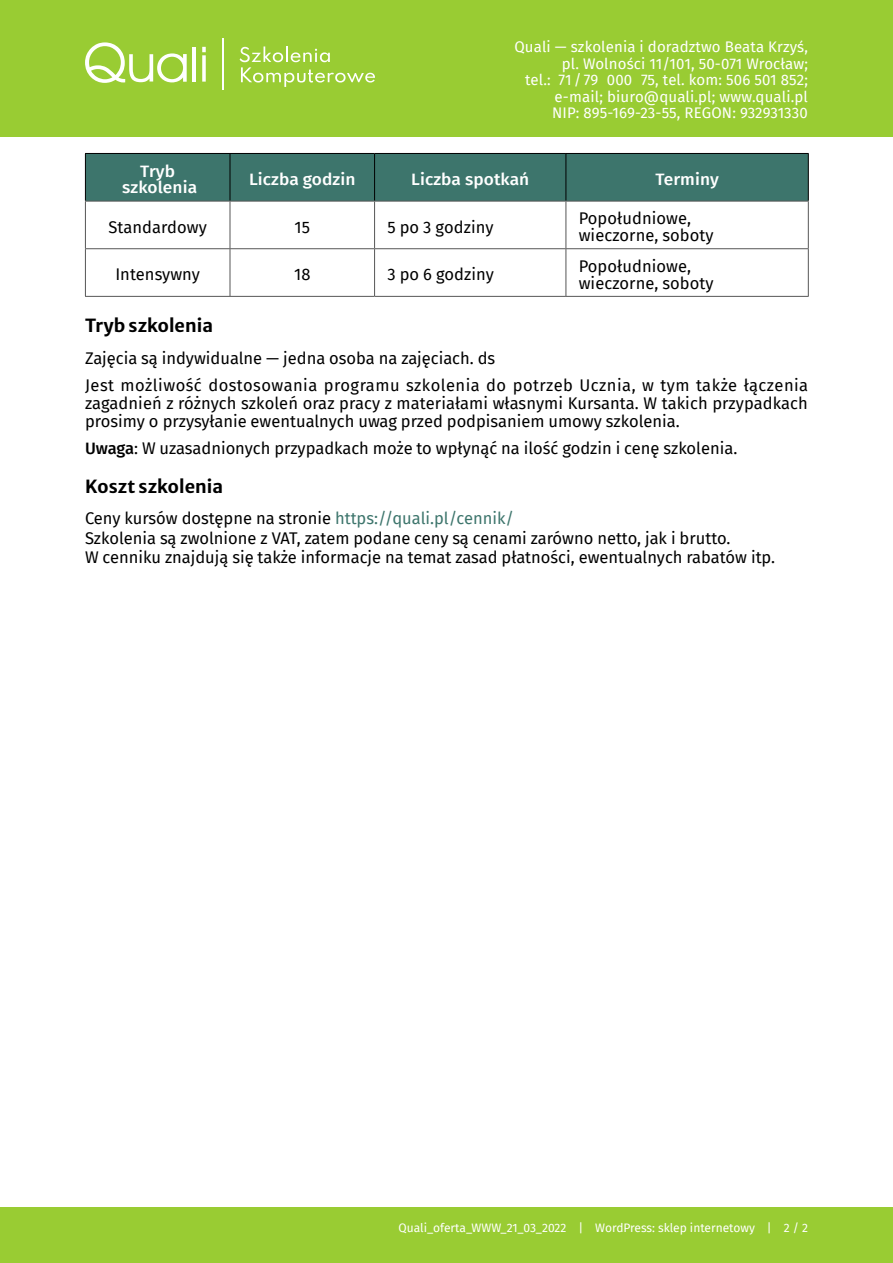
<style>
.page{position:relative;width:893px;height:1263px;background:#fff}
.page>*{position:absolute;margin:0;border:0;box-sizing:border-box;transform-origin:0 0}
.naglowek_opis_szkole{font:18px "Merriweather Sans";letter-spacing:.005em;color:#000}
.txt_inline{font:16.5px/18px "Fira Sans";color:#000;text-align:justify}
.txt_inline_parametry{font:16.5px "Fira Sans";color:#000}
.tabela_txt_do_lewej{font:16.5px/16.5px "Fira Sans";letter-spacing:.005em;color:#000}
.tabela_naglowek{font:500 16.5px/16.5px "Fira Sans";letter-spacing:.005em;color:#fff;text-align:center;scale:1.05 1}
.tabela_txt_wysrodkow{font:16.5px "Fira Sans";letter-spacing:.005em;color:#000}
.t1{font:15px/16.5px "Fira Sans";letter-spacing:.01em;color:#fff;text-align:right}
.t2{font:12px "Fira Sans";color:#fff}
.s1{font-weight:500}
.s2{color:#3d756c}
</style>
<div class="page">
<div style="left:0;top:0;width:893px;height:137px;background:#9c3"></div>
<div style="left:0;top:1208px;width:893px;height:55px;background:#9c3"></div>
<div style="left:86px;top:154px;width:722px;height:47px;background:#3d756c"></div>
<hr style="left:230px;top:154px;width:1px;height:47px;background:#000">
<hr style="left:374px;top:154px;width:1px;height:47px;background:#000">
<hr style="left:85px;top:153px;width:145px;height:1px;background:#000">
<hr style="left:85px;top:154px;width:1px;height:47px;background:#000">
<hr style="left:230px;top:153px;width:145px;height:1px;background:#000">
<hr style="left:375px;top:153px;width:191px;height:1px;background:#000">
<hr style="left:566px;top:153px;width:243px;height:1px;background:#000">
<hr style="left:566px;top:154px;width:1px;height:47px;background:#000">
<hr style="left:808px;top:154px;width:1px;height:47px;background:#000">
<hr style="left:85px;top:201px;width:145px;height:1px;background:#565656">
<hr style="left:85px;top:201px;width:1px;height:47px;background:#565656">
<hr style="left:230px;top:201px;width:145px;height:1px;background:#565656">
<hr style="left:375px;top:201px;width:191px;height:1px;background:#565656">
<hr style="left:566px;top:201px;width:243px;height:1px;background:#565656">
<hr style="left:808px;top:201px;width:1px;height:47px;background:#565656">
<hr style="left:85px;top:248px;width:145px;height:1px;background:#565656">
<hr style="left:85px;top:249px;width:1px;height:47px;background:#565656">
<hr style="left:230px;top:248px;width:145px;height:1px;background:#565656">
<hr style="left:375px;top:248px;width:191px;height:1px;background:#565656">
<hr style="left:566px;top:248px;width:243px;height:1px;background:#565656">
<hr style="left:808px;top:249px;width:1px;height:47px;background:#565656">
<hr style="left:230px;top:201px;width:1px;height:47px;background:#565656">
<hr style="left:230px;top:249px;width:1px;height:47px;background:#565656">
<hr style="left:374px;top:201px;width:1px;height:47px;background:#565656">
<hr style="left:374px;top:249px;width:1px;height:47px;background:#565656">
<hr style="left:566px;top:201px;width:1px;height:47px;background:#565656">
<hr style="left:566px;top:249px;width:1px;height:47px;background:#565656">
<hr style="left:85px;top:296px;width:145px;height:1px;background:#565656">
<hr style="left:230px;top:296px;width:145px;height:1px;background:#565656">
<hr style="left:375px;top:296px;width:191px;height:1px;background:#565656">
<hr style="left:566px;top:296px;width:243px;height:1px;background:#565656">
<svg style="left:240px;top:46px;width:135px;height:41px"></svg>
<hr style="left:222px;top:38px;width:2px;height:52px;background:#fff">
<svg style="left:85px;top:42px;width:102px;height:41px"></svg>
<hr style="left:192px;top:47px;width:4px;height:35px;background:#fff">
<svg style="left:202px;top:55px;width:4px;height:27px"></svg>
<svg style="left:202px;top:47px;width:4px;height:5px"></svg>
<p class="t1" style="left:514px;top:38px;width:295px">Quali — szkolenia i doradztwo Beata Krzyś, pl. Wolności 11/101, 50-071 Wrocław;<br>tel.: 71 / 79 000 75, tel. kom: 506 501 852; e-mail; biuro@quali.pl; www.quali.pl<br>NIP: 895-169-23-55, REGON: 932931330</p>
<p class="tabela_naglowek" style="left:122px;top:162px;width:73px">Tryb szkolenia</p>
<p class="tabela_naglowek" style="left:249px;top:170px;width:103px">Liczba godzin</p>
<p class="tabela_naglowek" style="left:411px;top:170px;width:114px">Liczba spotkań</p>
<p class="tabela_naglowek" style="left:655px;top:170px;width:62px">Terminy</p>
<p class="tabela_txt_wysrodkow" style="left:108px;top:214px;width:100px">Standardowy</p>
<p class="tabela_txt_wysrodkow" style="left:295px;top:214px;width:17px">15</p>
<p class="tabela_txt_do_lewej" style="left:387px;top:218px;width:108px">5 po 3 godziny</p>
<p class="tabela_txt_do_lewej" style="left:579px;top:210px;width:136px">Popołudniowe, wieczorne, soboty</p>
<p class="tabela_txt_wysrodkow" style="left:115px;top:262px;width:86px">Intensywny</p>
<p class="tabela_txt_wysrodkow" style="left:294px;top:262px;width:18px">18</p>
<p class="tabela_txt_do_lewej" style="left:387px;top:266px;width:108px">3 po 6 godziny</p>
<p class="tabela_txt_do_lewej" style="left:579px;top:258px;width:136px">Popołudniowe, wieczorne, soboty</p>
<p class="naglowek_opis_szkole" style="left:85px;top:310px;width:130px">Tryb szkolenia</p>
<p class="txt_inline" style="left:85px;top:349px;width:412px">Zajęcia są indywidualne — jedna osoba na zajęciach. ds</p>
<p class="txt_inline" style="left:85px;top:376px;width:725px">Jest możliwość dostosowania programu szkolenia do potrzeb Ucznia, w tym także łączenia zagadnień z różnych szkoleń oraz pracy z materiałami własnymi Kursanta. W takich przypadkach prosimy o przysyłanie ewentualnych uwag przed podpisaniem umowy szkolenia.</p>
<p class="txt_inline" style="left:85px;top:439px;width:654px"><span class="s1">Uwaga</span>: W uzasadnionych przypadkach może to wpłynąć na ilość godzin i cenę szkolenia.</p>
<p class="naglowek_opis_szkole" style="left:85px;top:471px;width:140px">Koszt szkolenia</p>
<p class="txt_inline_parametry" style="left:85px;top:506px;width:431px">Ceny kursów dostępne na stronie <span class="s2">https://quali.pl/cennik/</span></p>
<p class="txt_inline_parametry" style="left:85px;top:526px;width:647px">Szkolenia są zwolnione z VAT, zatem podane ceny są cenami zarówno netto, jak i brutto.</p>
<p class="txt_inline_parametry" style="left:85px;top:545px;width:692px">W cenniku znajdują się także informacje na temat zasad płatności, ewentualnych rabatów itp.</p>
<p class="t2" style="left:399px;top:1218px;width:411px">Quali_oferta_WWW_21_03_2022 | WordPress: sklep internetowy | 2 / 2</p>
</div>
